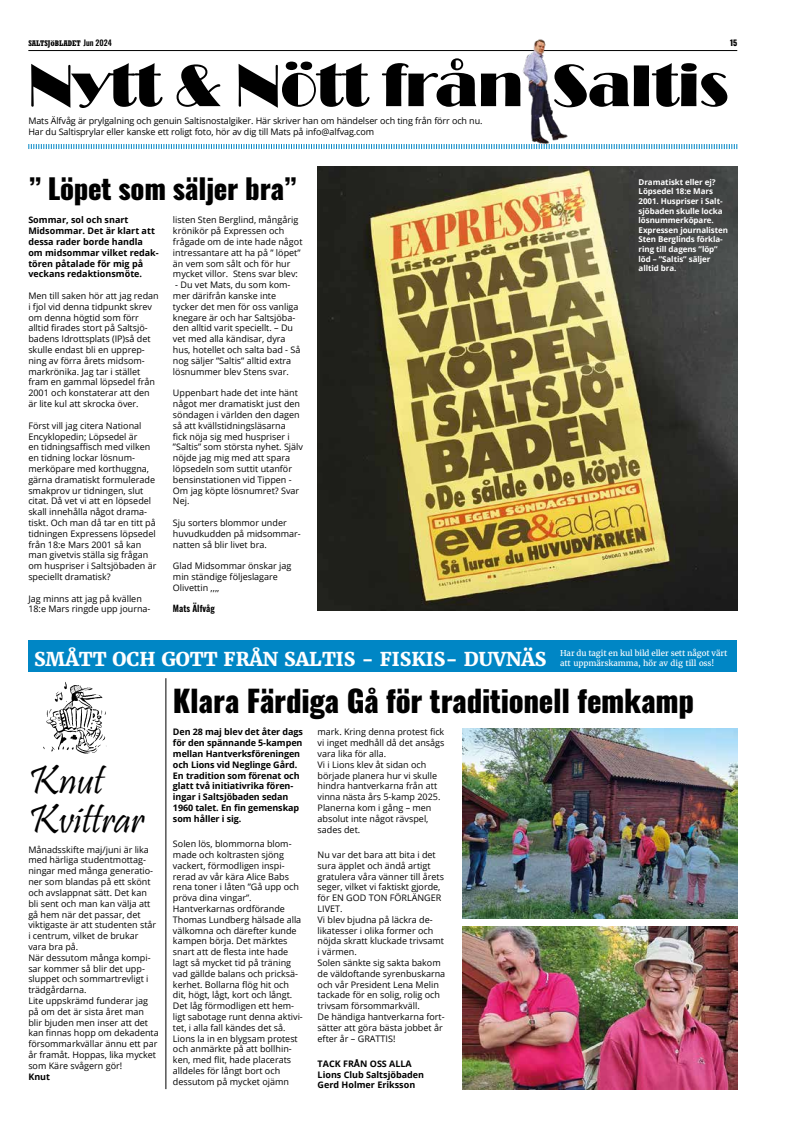
<style>
.page{position:relative;width:794px;height:1126px;background:#fff}
.page>*{position:absolute;margin:0;border:0;box-sizing:border-box;transform-origin:0 0}
.t1{font:61px "Broadway";letter-spacing:-.01em;color:#000}
.t2{font:42px/39px "Pristina";color:#000}
.t3{font:800 30px "Oswald";letter-spacing:-.01em;color:#000}
.t4{font:800 28px "Oswald";letter-spacing:-.01em;color:#000}
.t5{font:800 19px "Merriweather";color:#fff}
.t6{font:9px/10.8px "Open Sans";color:#000}
.t7{font:700 9px/10.8px "Open Sans";letter-spacing:-.01em;color:#000}
.t8{font:600 9px "Oswald";color:#000}
.t9{font:700 8px/9.6px "Open Sans";letter-spacing:-.01em;color:#fff}
.t10{font:8px/9.6px "Merriweather";letter-spacing:-.01em;color:#fff}
.t11{font:700 condensed 8px "Rockwell";color:#000}
.t12{font:800 8px "Oswald";color:#000}
.s1{font-size:6.4px}
.s2{font-family:"Oswald";font-weight:500;font-stretch:normal}
</style>
<div class="page">
<hr style="left:28px;top:50px;width:709px;height:1px;background:#000">
<svg style="left:28px;top:144px;width:709px;height:5px"></svg>
<div style="left:28px;top:640px;width:709px;height:32px;background:#0086c5"></div>
<img style="left:43px;top:682px;width:64px;height:72px">
<img style="left:518px;top:39px;width:53px;height:107px">
<img style="left:317px;top:167px;width:420px;height:443px">
<img style="left:462px;top:728px;width:275px;height:190px">
<hr style="left:166px;top:678px;width:1px;height:410px;background:#000">
<img style="left:462px;top:926px;width:275px;height:162px">
<p class="t11" style="left:28px;top:39px;width:85px">SALTSJ<span class="s1">Ö</span>BLADET <span class="s2">Jun 2024</span></p>
<p class="t12" style="left:730px;top:39px;width:9px">15</p>
<h1 class="t1" style="left:28px;top:50px;width:702px">Nytt &amp; Nött från Saltis</h1>
<p class="t6" style="left:28px;top:115px;width:456px">Mats Älfvåg är prylgalning och genuin Saltisnostalgiker. Här skriver han om händelser och ting från förr och nu.<br>Har du Saltisprylar eller kanske ett roligt foto, hör av dig till Mats på info@alfvag.com</p>
<h3 class="t4" style="left:28px;top:174px;width:270px">” Löpet som säljer bra”</h3>
<p class="t6" style="left:173px;top:214px;width:131px">listen Sten Berglind, mångårig krönikör på Expressen och frågade om de inte hade något intressantare att ha på ” löpet” än vem som sålt och för hur mycket villor. Stens svar blev:</p>
<p class="t6" style="left:173px;top:279px;width:129px">- Du vet Mats, du som kom&shy;mer därifrån kanske inte tycker det men för oss vanliga knegare är och har Saltsjöba&shy;den alltid varit speciellt. – Du vet med alla kändisar, dyra hus, hotellet och salta bad - Så nog säljer ”Saltis” alltid extra lösnummer blev Stens svar.</p>
<p class="t6" style="left:173px;top:387px;width:131px">Uppenbart hade det inte hänt något mer dramatiskt just den söndagen i världen den dagen så att kvällstidningsläsarna<br>fick nöja sig med huspriser i ”Saltis” som största nyhet. Själv nöjde jag mig med att spara löpsedeln som suttit utanför bensinstationen vid Tippen -<br>Om jag köpte lösnumret? Svar<br>Nej.</p>
<p class="t6" style="left:173px;top:517px;width:129px">Sju sorters blommor under huvudkudden på midsommar&shy;natten så blir livet bra.</p>
<p class="t6" style="left:173px;top:560px;width:120px">Glad Midsommar önskar jag min ständige följeslagare<br>Olivettin ,,,,</p>
<p class="t8" style="left:173px;top:604px;width:43px">Mats Älfvåg</p>
<p class="t7" style="left:28px;top:214px;width:132px">Sommar, sol och snart<br>Midsommar. Det är klart att dessa rader borde handla om midsommar vilket redak&shy;tören påtalade för mig på veckans redaktionsmöte.</p>
<p class="t6" style="left:28px;top:290px;width:132px">Men till saken hör att jag redan i fjol vid denna tidpunkt skrev om denna högtid som förr alltid firades stort på Saltsjö&shy;badens Idrottsplats (IP)så det skulle endast bli en upprep&shy;ning av förra årets midsom&shy;markrönika. Jag tar i stället fram en gammal löpsedel från<br>2001 och konstaterar att den är lite kul att skrocka över.</p>
<p class="t6" style="left:28px;top:420px;width:129px">Först vill jag citera National<br>Encyklopedin; Löpsedel är<br>en tidningsaffisch med vilken en tidning lockar lösnum&shy;merköpare med korthuggna, gärna dramatiskt formulerade smakprov ur tidningen, slut citat. Då vet vi att en löpsedel skall innehålla något drama&shy;tiskt. Och man då tar en titt på tidningen Expressens löpsedel från 18:e Mars 2001 så kan man givetvis ställa sig frågan om huspriser i Saltsjöbaden är speciellt dramatisk?</p>
<p class="t6" style="left:28px;top:592px;width:124px">Jag minns att jag på kvällen<br>18:e Mars ringde upp journa-</p>
<p class="t9" style="left:638px;top:177px;width:91px">Dramatiskt eller ej?<br>Löpsedel 18:e Mars<br>2001. Huspriser i Salt&shy;sjöbaden skulle locka lösnummerköpare.<br>Expressen journalisten<br>Sten Berglinds förkla&shy;ring till dagens ”löp” löd – ”Saltis” säljer alltid bra.</p>
<h3 class="t5" style="left:34px;top:646px;width:514px">SMÅTT OCH GOTT FRÅN SALTIS - FISKIS- DUVNÄS</h3>
<p class="t10" style="left:560px;top:648px;width:169px">Har du tagit en kul bild eller sett något värt att uppmärskamma, hör av dig till oss!</p>
<h2 class="t2" style="left:28px;top:764px;width:117px">Knut<br>Kvittrar</h2>
<p class="t6" style="left:28px;top:843px;width:132px">Månadsskifte maj/juni är lika med härliga studentmottag&shy;ningar med många generatio&shy;ner som blandas på ett skönt och avslappnat sätt. Det kan bli sent och man kan välja att gå hem när det passar, det viktigaste är att studenten står i centrum, vilket de brukar vara bra på.<br>När dessutom många kompi&shy;sar kommer så blir det upp&shy;sluppet och sommartrevligt i trädgårdarna.<br>Lite uppskrämd funderar jag på om det är sista året man blir bjuden men inser att det kan finnas hopp om dekadenta försommarkvällar ännu ett par år framåt. Hoppas, lika mycket som Käre svågern gör!</p>
<p class="t7" style="left:28px;top:1070px;width:23px">Knut</p>
<h3 class="t3" style="left:173px;top:685px;width:523px">Klara Färdiga Gå för traditionell femkamp</h3>
<p class="t6" style="left:317px;top:726px;width:128px">mark. Kring denna protest fick vi inget medhåll då det ansågs vara lika för alla.<br>Vi i Lions klev åt sidan och började planera hur vi skulle hindra hantverkarna från att vinna nästa års 5-kamp 2025.<br>Planerna kom i gång – men absolut inte något rävspel, sades det.</p>
<p class="t6" style="left:317px;top:849px;width:129px">Nu var det bara att bita i det sura äpplet och ändå artigt gratulera våra vänner till årets seger, vilket vi faktiskt gjorde, för EN GOD TON FÖRLÄNGER<br>LIVET.<br>Vi blev bjudna på läckra de&shy;likatesser i olika former och nöjda skratt kluckade trivsamt i värmen.<br>Solen sänkte sig sakta bakom de väldoftande syrenbuskarna och vår President Lena Melin tackade för en solig, rolig och trivsam försommarkväll.<br>De händiga hantverkarna fort&shy;sätter att göra bästa jobbet år efter år – GRATTIS!</p>
<p class="t7" style="left:317px;top:1057px;width:108px">TACK FRÅN OSS ALLA<br>Lions Club Saltsjöbaden<br>Gerd Holmer Eriksson</p>
<p class="t7" style="left:173px;top:726px;width:131px">Den 28 maj blev det åter dags för den spännande 5-kampen mellan Hantverksföreningen och Lions vid Neglinge Gård.<br>En tradition som förenat och glatt två initiativrika fören&shy;ingar i Saltsjöbaden sedan<br>1960 talet. En fin gemenskap som håller i sig.</p>
<p class="t6" style="left:173px;top:838px;width:131px">Solen lös, blommorna blom&shy;made och koltrasten sjöng vackert, förmodligen inspi&shy;rerad av vår kära Alice Babs rena toner i låten ”Gå upp och pröva dina vingar”.<br>Hantverkarnas ordförande<br>Thomas Lundberg hälsade alla välkomna och därefter kunde kampen börja. Det märktes snart att de flesta inte hade lagt så mycket tid på träning vad gällde balans och pricksä&shy;kerhet. Bollarna flög hit och dit, högt, lågt, kort och långt.<br>Det låg förmodligen ett hem&shy;ligt sabotage runt denna aktivi&shy;tet, i alla fall kändes det så.<br>Lions la in en blygsam protest och anmärkte på att bollhin&shy;ken, med flit, hade placerats alldeles för långt bort och dessutom på mycket ojämn</p>
</div>
